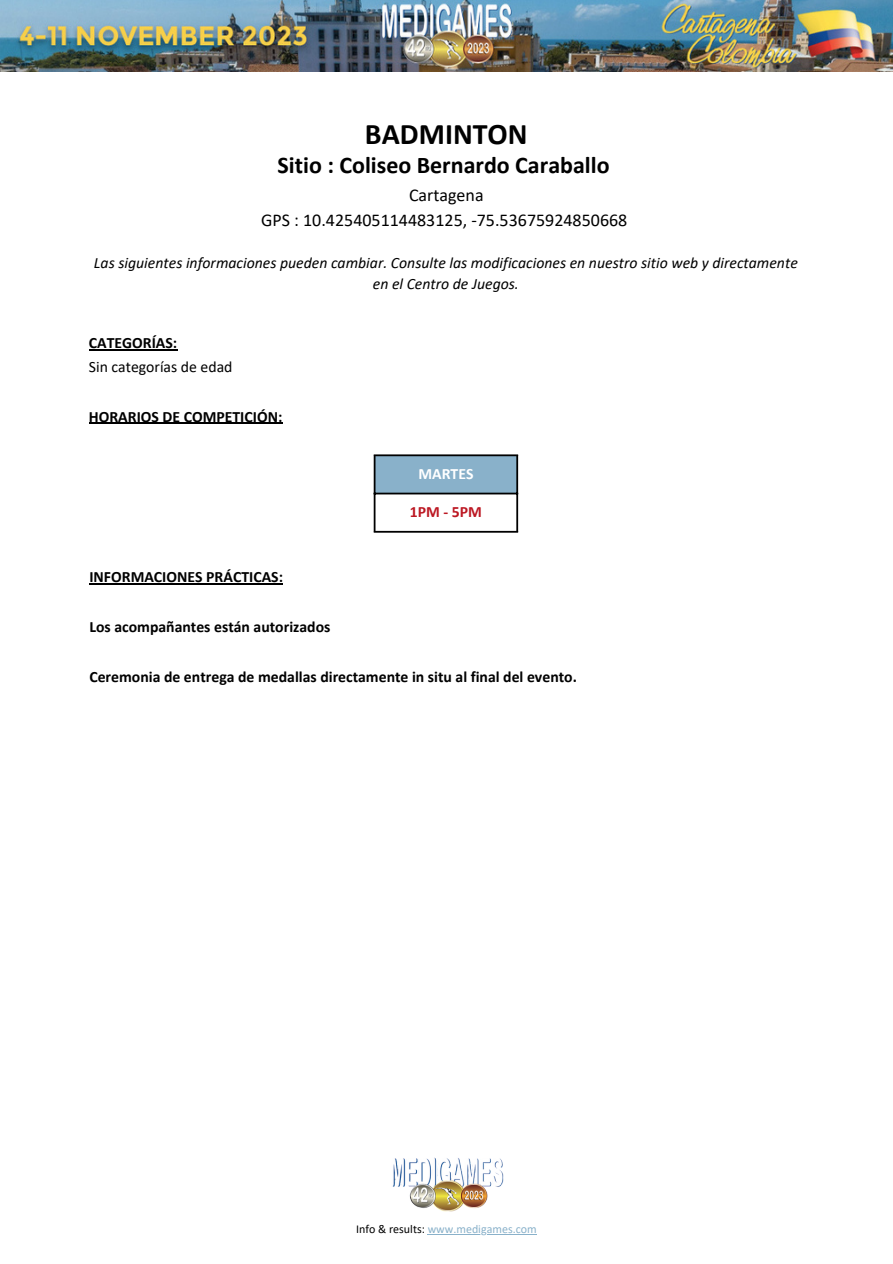
<style>
.page{position:relative;width:893px;height:1264px;background:#fff}
.page>*{position:absolute;margin:0;border:0;box-sizing:border-box;transform-origin:0 0}
.t1{font:700 30px "Calibri";color:#000}
.t2{font:700 24px "Calibri";color:#000}
.t3{font:18px/24.8px "Calibri";color:#000;text-align:center}
.t4{font:700 15.75px "Calibri";color:#000}
.t5{font:italic 15.75px/21.3px "Calibri";color:#000;text-align:center}
.t6{font:15.75px "Calibri";color:#000}
.t7{font:700 15.75px "Calibri";color:#bc1823}
.t8{font:700 15.75px "Calibri";color:#fff}
.t9{font:12px "Calibri";color:#89b1ca}
.s1{color:#000}
</style>
<div class="page">
<img style="left:0;top:0;width:892px;height:72px">
<hr style="left:427px;top:1234px;width:109px;height:1px;background:#89b1ca">
<img style="left:392px;top:1157px;width:112px;height:78px">
<div style="left:374px;top:455px;width:143px;height:39px;background:#89b1ca"></div>
<hr style="left:373px;top:456px;width:2px;height:75px;background:#000">
<hr style="left:516px;top:456px;width:2px;height:75px;background:#000">
<hr style="left:373px;top:454px;width:145px;height:2px;background:#000">
<hr style="left:373px;top:492px;width:145px;height:2px;background:#000">
<hr style="left:373px;top:531px;width:145px;height:1px;background:#000">
<hr style="left:89px;top:349px;width:88px;height:1px;background:#000">
<hr style="left:89px;top:423px;width:193px;height:1px;background:#000">
<hr style="left:89px;top:583px;width:194px;height:1px;background:#000">
<h1 class="t1" style="left:365px;top:121px;width:164px">BADMINTON</h1>
<h2 class="t2" style="left:277px;top:155px;width:333px">Sitio : Coliseo Bernardo Caraballo</h2>
<p class="t3" style="left:261px;top:184px;width:367px">Cartagena<br>GPS : 10.425405114483125, -75.53675924850668</p>
<p class="t5" style="left:94px;top:253px;width:705px">Las siguientes informaciones pueden cambiar. Consulte las modificaciones en nuestro sitio web y directamente en el Centro de Juegos.</p>
<p class="t4" style="left:89px;top:336px;width:90px">CATEGORÍAS:</p>
<p class="t6" style="left:89px;top:360px;width:145px">Sin categorías de edad</p>
<p class="t4" style="left:89px;top:410px;width:195px">HORARIOS DE COMPETICIÓN:</p>
<p class="t8" style="left:418px;top:467px;width:57px">MARTES</p>
<p class="t7" style="left:410px;top:505px;width:74px">1PM - 5PM</p>
<p class="t4" style="left:89px;top:570px;width:195px">INFORMACIONES PRÁCTICAS:</p>
<p class="t4" style="left:89px;top:620px;width:242px">Los acompañantes están autorizados</p>
<p class="t4" style="left:89px;top:670px;width:489px">Ceremonia de entrega de medallas directamente in situ al final del evento.</p>
<p class="t9" style="left:356px;top:1224px;width:182px"><span class="s1">Info &amp; results:</span> www.medigames.com</p>
</div>
